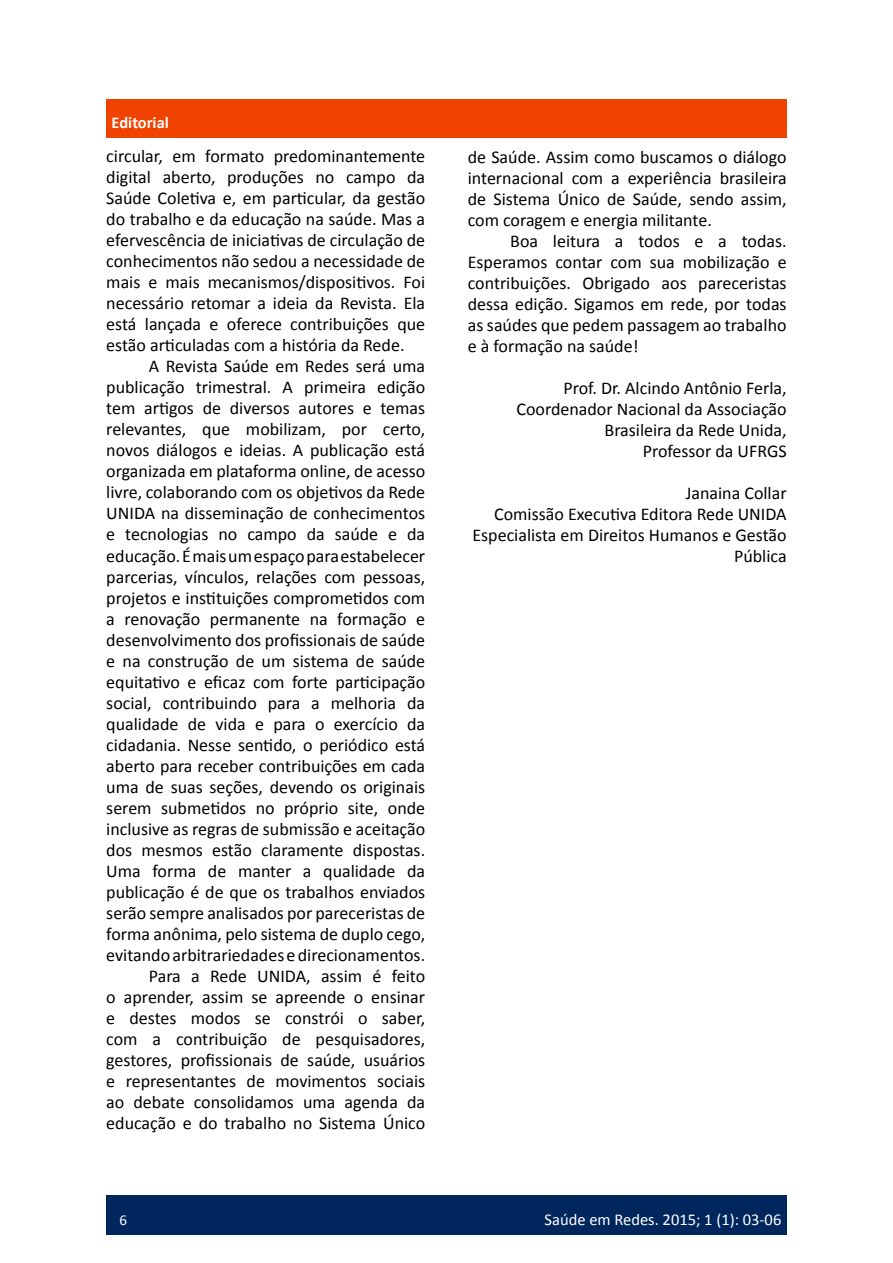
<style>
.page{position:relative;width:893px;height:1263px;background:#fff}
.page>*{position:absolute;margin:0;border:0;box-sizing:border-box;transform-origin:0 0}
.t1{font:18px/21px "Calibri";color:#000;text-align:justify}
.t2{font:16.5px "Calibri";color:#fff}
.t3{font:700 16.5px "Calibri";color:#fff}
.t4{font:15px "Calibri";color:#fff}
</style>
<div class="page">
<div style="left:106px;top:1195px;width:681px;height:39px;background:#00265e"></div>
<div style="left:106px;top:99px;width:681px;height:38px;background:#f04200"></div>
<p class="t3" style="left:112px;top:111px;width:59px">Editorial</p>
<p class="t1" style="left:106px;top:145px;width:320px">circular, em formato predominantemente digital aberto, produções no campo da Saúde Coletiva e, em particular, da gestão do trabalho e da educação na saúde. Mas a efervescência de iniciativas de circulação de conhecimentos não sedou a necessidade de mais e mais mecanismos/dispositivos. Foi necessário retomar a ideia da Revista. Ela está lançada e oferece contribuições que estão articuladas com a história da Rede.</p>
<p class="t1" style="left:106px;top:355px;width:320px;text-align:right">A Revista Saúde em Redes será uma publicação trimestral. A primeira edição tem artigos de diversos autores e temas relevantes, que mobilizam, por certo, novos diálogos e ideias. A publicação está organizada em plataforma online, de acesso livre, colaborando com os objetivos da Rede UNIDA na disseminação de conhecimentos e tecnologias no campo da saúde e da educação. É mais um espaço para estabelecer parcerias, vínculos, relações com pessoas, projetos e instituições comprometidos com a renovação permanente na formação e desenvolvimento dos profissionais de saúde e na construção de um sistema de saúde equitativo e eficaz com forte participação social, contribuindo para a melhoria da qualidade de vida e para o exercício da cidadania. Nesse sentido, o periódico está aberto para receber contribuições em cada uma de suas seções, devendo os originais serem submetidos no próprio site, onde inclusive as regras de submissão e aceitação dos mesmos estão claramente dispostas.<br>Uma forma de manter a qualidade da publicação é de que os trabalhos enviados serão sempre analisados por pareceristas de forma anônima, pelo sistema de duplo cego, evitando arbitrariedades e direcionamentos.<br>Para a Rede UNIDA, assim é feito<br>o aprender, assim se apreende o ensinar e destes modos se constrói o saber, com a contribuição de pesquisadores, gestores, profissionais de saúde, usuários e representantes de movimentos sociais ao debate consolidamos uma agenda da educação e do trabalho no Sistema Único</p>
<p class="t1" style="left:468px;top:146px;width:320px">de Saúde. Assim como buscamos o diálogo internacional com a experiência brasileira de Sistema Único de Saúde, sendo assim, com coragem e energia militante.</p>
<p class="t1" style="left:468px;top:230px;width:320px;text-indent:43px">Boa leitura a todos e a todas.<br>Esperamos contar com sua mobilização e contribuições. Obrigado aos pareceristas dessa edição. Sigamos em rede, por todas as saúdes que pedem passagem ao trabalho e à formação na saúde!</p>
<p class="t1" style="left:516px;top:377px;width:272px;text-align:right">Prof. Dr. Alcindo Antônio Ferla,<br>Coordenador Nacional da Associação<br>Brasileira da Rede Unida,<br>Professor da UFRGS</p>
<p class="t1" style="left:472px;top:482px;width:316px;text-align:right">Janaina Collar<br>Comissão Executiva Editora Rede UNIDA<br>Especialista em Direitos Humanos e Gestão<br>Pública</p>
<p class="t4" style="left:120px;top:1209px;width:9px">6</p>
<p class="t2" style="left:545px;top:1208px;width:238px">Saúde em Redes. 2015; 1 (1): 03-06</p>
</div>
